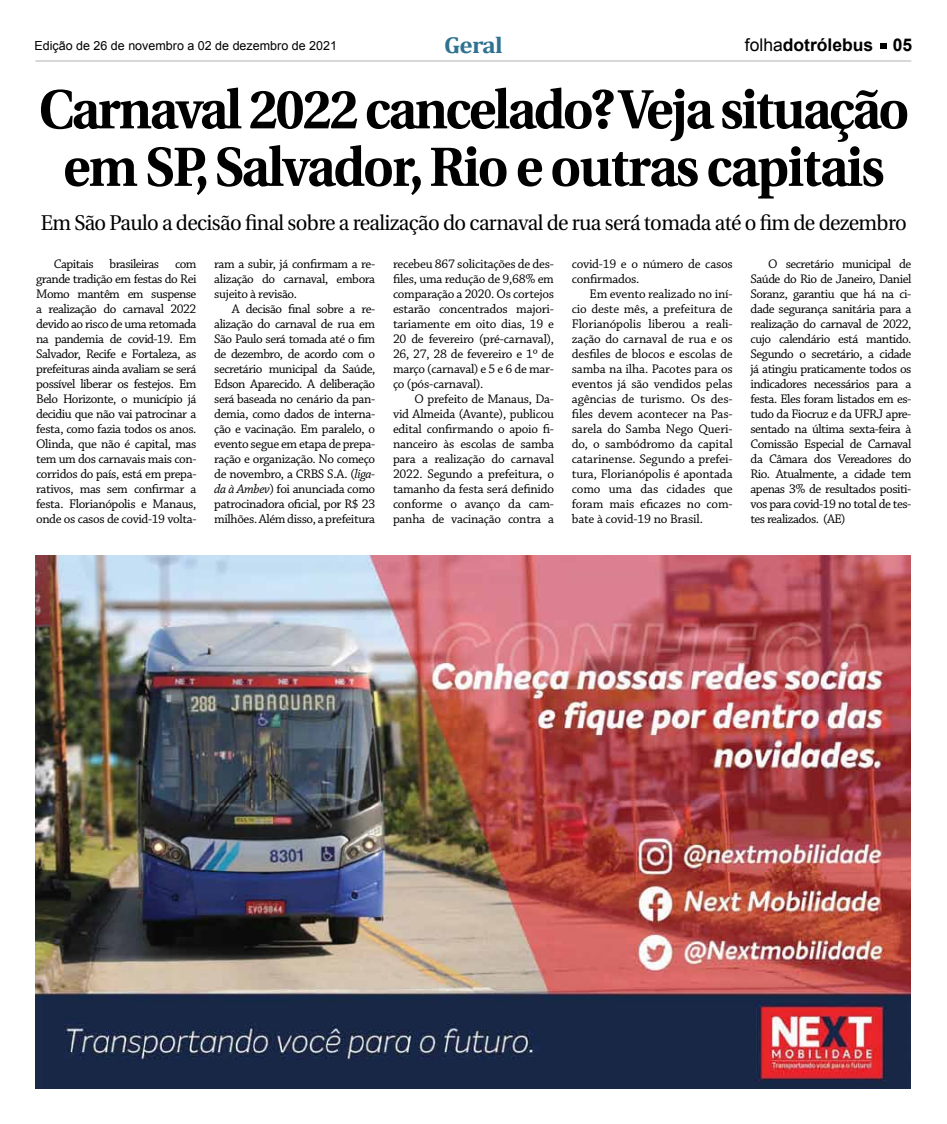
<style>
.page{position:relative;width:947px;height:1124px;background:#fff}
.page>*{position:absolute;margin:0;border:0;box-sizing:border-box;transform-origin:0 0}
.t1{font:700 55px/57.5px "Heuristica";letter-spacing:-.04em;color:#000;text-align:center;scale:.94 1}
.t2{font:700 23.12px "Cambria";letter-spacing:-.03em;color:#2e7291;scale:1.08 1}
.t3{font:21.25px "Heuristica";letter-spacing:-.03em;color:#000;scale:.95 1}
.t4{font:700 17.5px "Arial";color:#000}
.t5{font:13.12px/15px "Chaparral Pro";letter-spacing:-.02em;color:#000;text-align:justify}
.t6{font:13.12px "Chaparral Pro";letter-spacing:-.04em;color:#000}
.t7{font:12.5px "Arial";color:#000}
.s1{font-weight:400}
.s2{font-style:italic}
</style>
<div class="page">
<hr style="left:35px;top:60px;width:875px;height:2px;background:#000">
<svg style="left:880px;top:43px;width:6px;height:5px"></svg>
<img style="left:35px;top:555px;width:875px;height:533px">
<p class="t7" style="left:34px;top:38px;width:304px">Edição de 26 de novembro a 02 de dezembro de 2021</p>
<p class="t2" style="left:444px;top:29px;width:56px">Geral</p>
<p class="t4" style="left:744px;top:33px;width:169px"><span class="s1">folha</span>dotrólebus 05</p>
<p class="t1" style="left:39px;top:78px;width:926px">Carnaval 2022 cancelado? Veja situação em SP, Salvador, Rio e outras capitais</p>
<p class="t3" style="left:41px;top:207px;width:912px">Em São Paulo a decisão final sobre a realização do carnaval de rua será tomada até o fim de dezembro</p>
<p class="t5" style="left:36px;top:256px;width:162px;text-indent:18px">Capitais brasileiras com grande tradição em festas do Rei Momo mantêm em suspense a realização do carnaval 2022 devido ao risco de uma retomada na pandemia de covid-19. Em Salvador, Recife e Fortaleza, as prefeituras ainda avaliam se será possível liberar os festejos. Em Belo Horizonte, o município já decidiu que não vai patrocinar a festa, como fazia todos os anos.<br>Olinda, que não é capital, mas tem um dos carnavais mais con&shy;corridos do país, está em prepa&shy;rativos, mas sem confirmar a festa. Florianópolis e Manaus, onde os casos de covid-19 volta-</p>
<p class="t5" style="left:214px;top:256px;width:162px">ram a subir, já confirmam a re-</p>
<p class="t5" style="left:393px;top:257px;width:162px">recebeu 867 solicitações de des-</p>
<p class="t5" style="left:393px;top:272px;width:162px">files, uma redução de 9,68% em</p>
<p class="t5" style="left:393px;top:287px;width:162px">comparação a 2020. Os cortejos</p>
<p class="t5" style="left:393px;top:302px;width:162px">estarão concentrados majori-</p>
<p class="t5" style="left:393px;top:317px;width:162px">tariamente em oito dias, 19 e</p>
<p class="t5" style="left:393px;top:332px;width:162px">20 de fevereiro (pré-carnaval),</p>
<p class="t5" style="left:393px;top:347px;width:162px">26, 27, 28 de fevereiro e 1º de</p>
<p class="t5" style="left:393px;top:362px;width:162px">março (carnaval) e 5 e 6 de mar-</p>
<p class="t5" style="left:393px;top:377px;width:92px">ço (pós-carnaval).</p>
<p class="t5" style="left:414px;top:392px;width:141px">O prefeito de Manaus, Da-</p>
<p class="t5" style="left:393px;top:407px;width:162px">vid Almeida (Avante), publicou</p>
<p class="t5" style="left:393px;top:422px;width:162px">edital confirmando o apoio fi-</p>
<p class="t5" style="left:393px;top:437px;width:162px">nanceiro às escolas de samba</p>
<p class="t5" style="left:393px;top:452px;width:162px">para a realização do carnaval</p>
<p class="t5" style="left:393px;top:467px;width:162px">2022. Segundo a prefeitura, o</p>
<p class="t5" style="left:393px;top:482px;width:162px">tamanho da festa será definido</p>
<p class="t5" style="left:393px;top:497px;width:162px">conforme o avanço da cam-</p>
<p class="t5" style="left:393px;top:512px;width:162px">panha de vacinação contra a</p>
<p class="t5" style="left:571px;top:257px;width:162px">covid-19 e o número de casos</p>
<p class="t5" style="left:571px;top:272px;width:69px">confirmados.</p>
<p class="t5" style="left:589px;top:287px;width:145px">Em evento realizado no iní-</p>
<p class="t5" style="left:571px;top:302px;width:162px">cio deste mês, a prefeitura de</p>
<p class="t5" style="left:571px;top:317px;width:162px">Florianópolis liberou a reali-</p>
<p class="t5" style="left:571px;top:332px;width:162px">zação do carnaval de rua e os</p>
<p class="t5" style="left:571px;top:347px;width:162px">desfiles de blocos e escolas de</p>
<p class="t5" style="left:571px;top:362px;width:162px">samba na ilha. Pacotes para os</p>
<p class="t5" style="left:571px;top:377px;width:162px">eventos já são vendidos pelas</p>
<p class="t5" style="left:571px;top:392px;width:162px">agências de turismo. Os des-</p>
<p class="t5" style="left:571px;top:407px;width:162px">files devem acontecer na Pas-</p>
<p class="t5" style="left:571px;top:422px;width:162px">sarela do Samba Nego Queri-</p>
<p class="t5" style="left:571px;top:437px;width:162px">do, o sambódromo da capital</p>
<p class="t5" style="left:571px;top:452px;width:162px">catarinense. Segundo a prefei-</p>
<p class="t5" style="left:571px;top:467px;width:162px">tura, Florianópolis é apontada</p>
<p class="t5" style="left:571px;top:482px;width:162px">como uma das cidades que</p>
<p class="t5" style="left:571px;top:497px;width:162px">foram mais eficazes no com-</p>
<p class="t5" style="left:571px;top:512px;width:133px">bate à covid-19 no Brasil.</p>
<p class="t5" style="left:750px;top:257px;width:162px;text-indent:18px">O secretário municipal de Saúde do Rio de Janeiro, Daniel Soranz, garantiu que há na ci&shy;dade segurança sanitária para a realização do carnaval de 2022, cujo calendário está mantido.<br>Segundo o secretário, a cidade já atingiu praticamente todos os indicadores necessários para a festa. Eles foram listados em es&shy;tudo da Fiocruz e da UFRJ apre&shy;sentado na última sexta-feira à Comissão Especial de Carnaval da Câmara dos Vereadores do Rio. Atualmente, a cidade tem apenas 3% de resultados positi&shy;vos para covid-19 no total de tes&shy;tes realizados. (AE)</p>
<p class="t5" style="left:214px;top:271px;width:162px">alização do carnaval, embora</p>
<p class="t5" style="left:214px;top:286px;width:84px">sujeito à revisão.</p>
<p class="t6" style="left:232px;top:301px;width:145px">A decisão final sobre a re-</p>
<p class="t6" style="left:214px;top:316px;width:162px">alização do carnaval de rua em</p>
<p class="t6" style="left:214px;top:331px;width:162px">São Paulo será tomada até o fim</p>
<p class="t6" style="left:214px;top:346px;width:162px">de dezembro, de acordo com o</p>
<p class="t6" style="left:214px;top:361px;width:162px">secretário municipal da Saúde,</p>
<p class="t6" style="left:214px;top:376px;width:162px">Edson Aparecido. A deliberação</p>
<p class="t5" style="left:214px;top:391px;width:162px">será baseada no cenário da pan-</p>
<p class="t5" style="left:214px;top:406px;width:162px">demia, como dados de interna-</p>
<p class="t5" style="left:214px;top:421px;width:162px">ção e vacinação. Em paralelo, o</p>
<p class="t5" style="left:214px;top:436px;width:162px">evento segue em etapa de prepa-</p>
<p class="t5" style="left:214px;top:451px;width:162px">ração e organização. No começo</p>
<p class="t5" style="left:214px;top:467px;width:162px">de novembro, a CRBS S.A. (<span class="s2">liga-</span></p>
<p class="t5" style="left:214px;top:482px;width:162px"><span class="s2">da à Ambev</span>) foi anunciada como</p>
<p class="t5" style="left:214px;top:497px;width:162px">patrocinadora oficial, por R$ 23</p>
<p class="t5" style="left:214px;top:512px;width:162px">milhões. Além disso, a prefeitura</p>
</div>
